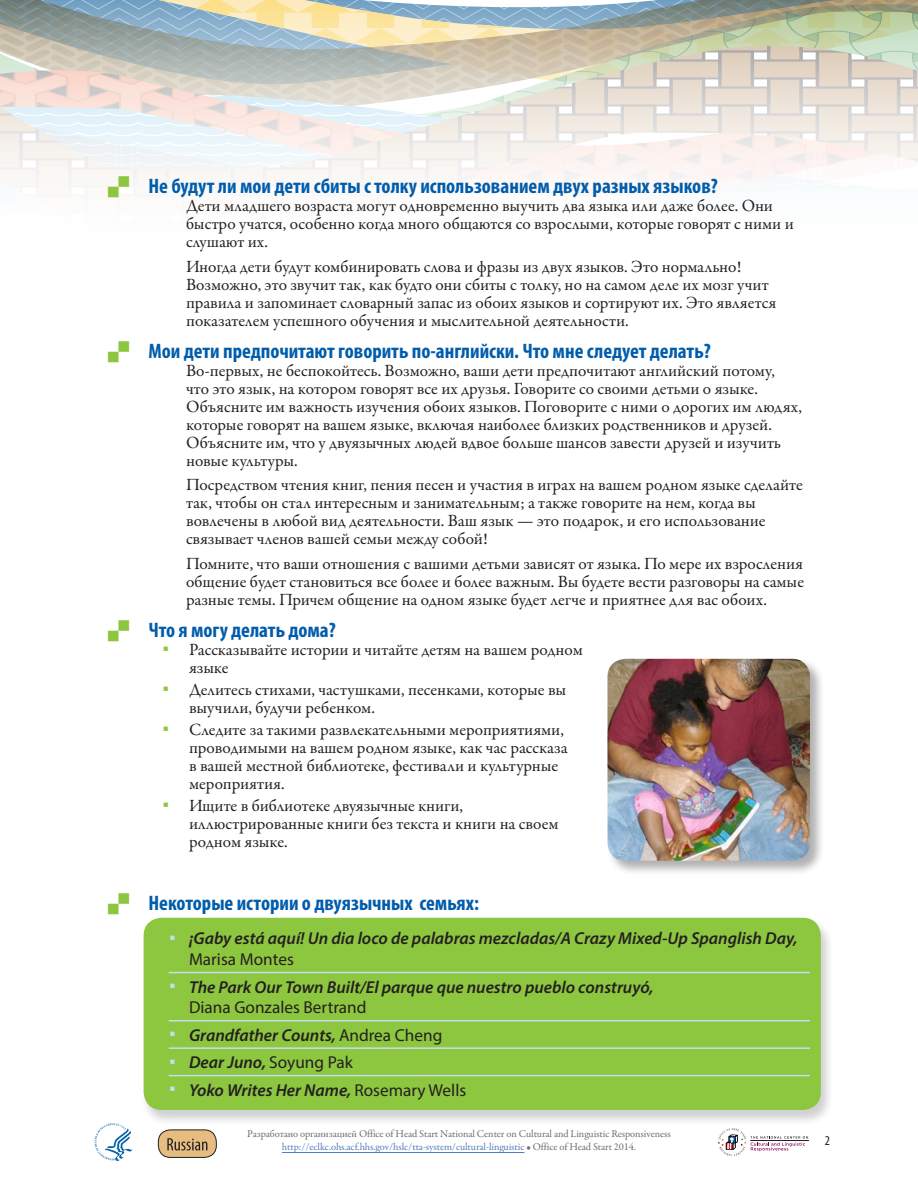
<style>
.page{position:relative;width:918px;height:1188px;background:#fff}
.page>*{position:absolute;margin:0;border:0;box-sizing:border-box;transform-origin:0 0}
.t1{font:700 condensed 21px "Myriad Pro";color:#015dab}
.text_WBullet{font:17.25px/18px "Garamond Premr Pro";color:#231f20}
.t2{font:italic 600 17.25px/20.7px "Myriad Pro";color:#231f20}
.t3{font:condensed 13.5px "Myriad Pro";color:#231f20}
.t4{font:10.5px/12.6px "Garamond Premr Pro";letter-spacing:-.01em;color:#6c6d70;text-align:center}
.s1{font-weight:400;font-style:normal}
.s2{color:#517dbd}
</style>
<div class="page">
<div style="left:158px;top:1130px;width:58px;height:27px;background:#e6bc80;border-radius:12px"></div>
<div style="left:158px;top:1130px;width:59px;height:28px;border:1px solid #231f20;border-radius:12px"></div>
<svg style="left:167px;top:1138px;width:40px;height:13px"></svg>
<div style="left:140px;top:918px;width:694px;height:209px;background:#231f20;opacity:.21"></div>
<div style="left:144px;top:918px;width:677px;height:192px;background:#8dc63f;border-radius:18px"></div>
<svg style="left:0;top:0;width:918px;height:4px"></svg>
<svg style="left:0;top:4px;width:918px;height:26px;background:#a8b5aa"></svg>
<svg style="left:0;top:30px;width:918px;height:152px"></svg>
<hr style="left:750px;top:1140px;width:59px;height:1px;background:#231f20">
<svg style="left:718px;top:1128px;width:90px;height:28px"></svg>
<hr style="left:282px;top:1152px;width:242px;height:1px;background:#517dbd">
<svg style="left:94px;top:1123px;width:38px;height:38px"></svg>
<hr style="left:169px;top:972px;width:641px;height:1px;background:#c4dff1">
<hr style="left:169px;top:1020px;width:641px;height:1px;background:#c4dff1">
<hr style="left:169px;top:1047px;width:641px;height:2px;background:#c4dff1">
<hr style="left:169px;top:1075px;width:641px;height:1px;background:#c4dff1">
<div style="left:606px;top:657px;width:219px;height:218px;background:#231f20;opacity:.35"></div>
<img style="left:608px;top:659px;width:202px;height:202px">
<svg style="left:108px;top:176px;width:21px;height:6px"></svg>
<p class="t1" style="left:149px;top:173px;width:571px">Не будут ли мои дети сбиты с толку использованием двух разных языков?</p>
<p class="text_WBullet" style="left:186px;top:197px;width:609px">Дети младшего возраста могут одновременно выучить два языка или даже более. Они быстро учатся, особенно когда много общаются со взрослыми, которые говорят с ними и слушают их.</p>
<p class="text_WBullet" style="left:186px;top:258px;width:592px">Иногда дети будут комбинировать слова и фразы из двух языков. Это нормально!<br>Возможно, это звучит так, как будто они сбиты с толку, но на самом деле их мозг учит правила и запоминает словарный запас из обоих языков и сортируют их. Это является показателем успешного обучения и мыслительной деятельности.</p>
<p class="t1" style="left:149px;top:337px;width:564px">Мои дети предпочитают говорить по-английски. Что мне следует делать?</p>
<p class="text_WBullet" style="left:186px;top:362px;width:617px">Во-первых, не беспокойтесь. Возможно, ваши дети предпочитают английский потому, что это язык, на котором говорят все их друзья. Говорите со своими детьми о языке.<br>Объясните им важность изучения обоих языков. Поговорите с ними о дорогих им людях, которые говорят на вашем языке, включая наиболее близких родственников и друзей.<br>Объясните им, что у двуязычных людей вдвое больше шансов завести друзей и изучить новые культуры.</p>
<p class="text_WBullet" style="left:186px;top:476px;width:618px">Посредством чтения книг, пения песен и участия в играх на вашем родном языке сделайте так, чтобы он стал интересным и занимательным; а также говорите на нем, когда вы вовлечены в любой вид деятельности. Ваш язык — это подарок, и его использование связывает членов вашей семьи между собой!</p>
<p class="text_WBullet" style="left:186px;top:555px;width:620px;text-align:justify">Помните, что ваши отношения с вашими детьми зависят от языка. По мере их взросления общение будет становиться все более и более важным. Вы будете вести разговоры на самые разные темы. Причем общение на одном языке будет легче и приятнее для вас обоих.</p>
<p class="t1" style="left:149px;top:617px;width:189px">Что я могу делать дома?</p>
<p class="text_WBullet" style="left:189px;top:641px;width:396px">Рассказывайте истории и читайте детям на вашем родном языке</p>
<p class="text_WBullet" style="left:189px;top:681px;width:379px">Делитесь стихами, частушками, песенками, которые вы выучили, будучи ребенком.</p>
<p class="text_WBullet" style="left:189px;top:721px;width:380px">Следите за такими развлекательными мероприятиями, проводимыми на вашем родном языке, как час рассказа в вашей местной библиотеке, фестивали и культурные мероприятия.</p>
<p class="text_WBullet" style="left:189px;top:797px;width:371px">Ищите в библиотеке двуязычные книги, иллюстрированные книги без текста и книги на своем родном языке.</p>
<p class="t1" style="left:149px;top:890px;width:332px">Некоторые истории о двуязычных семьях:</p>
<p class="t2" style="left:189px;top:928px;width:610px">¡Gaby está aquí! Un dia loco de palabras mezcladas/A Crazy Mixed-Up Spanglish Day,<br><span class="s1">Marisa Montes</span></p>
<p class="t2" style="left:189px;top:976px;width:466px">The Park Our Town Built/El parque que nuestro pueblo construyó,<br><span class="s1">Diana Gonzales Bertrand</span></p>
<p class="t2" style="left:189px;top:1024px;width:255px">Grandfather Counts, <span class="s1">Andrea Cheng</span></p>
<p class="t2" style="left:189px;top:1052px;width:165px">Dear Juno, <span class="s1">Soyung Pak</span></p>
<p class="t2" style="left:189px;top:1079px;width:279px">Yoko Writes Her Name, <span class="s1">Rosemary Wells</span></p>
<p class="t4" style="left:247px;top:1128px;width:425px">Разработано организацией Office of Head Start National Center on Cultural and Linguistic Responsiveness <span class="s2">http://eclkc.ohs.acf.hhs.gov/hslc/tta-system/cultural-linguistic</span> • Office of Head Start 2014.</p>
<p class="t3" style="left:825px;top:1133px;width:7px">2</p>
</div>
